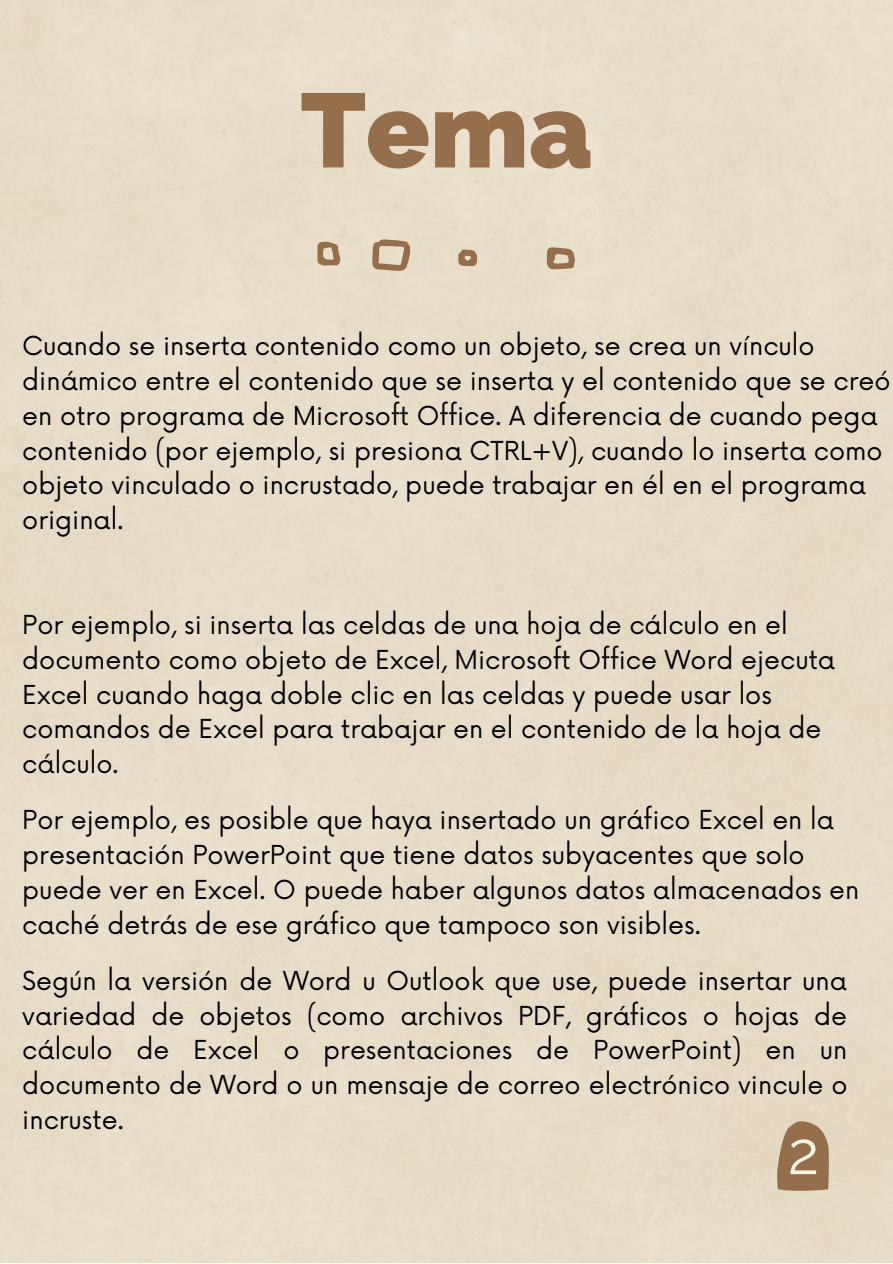
<style>
.page{position:relative;width:893px;height:1264px;background:#fff}
.page>*{position:absolute;margin:0;border:0;box-sizing:border-box;transform-origin:0 0}
.t1{font:800 104.85px "Raleway";color:#956f4c}
.t2{font:59.85px "Raleway";color:#f7f4e6}
.t3{font:25.5px/34.8px "Now";color:#000}
</style>
<div class="page">
<div style="left:0;top:0;width:892px;height:1262px;background:#e7ddc8"></div>
<svg style="left:317px;top:237px;width:258px;height:34px;background:#d7c8b1"></svg>
<svg style="left:776px;top:1118px;width:53px;height:72px;background:#a48362"></svg>
<h1 class="t1" style="left:300px;top:69px;width:293px">Tema</h1>
<p class="t3" style="left:22px;top:329px;width:869px">Cuando se inserta contenido como un objeto, se crea un vínculo dinámico entre el contenido que se inserta y el contenido que se creó en otro programa de Microsoft Office. A diferencia de cuando pega contenido (por ejemplo, si presiona CTRL+V), cuando lo inserta como objeto vinculado o incrustado, puede trabajar en él en el programa original.</p>
<p class="t3" style="left:22px;top:608px;width:814px">Por ejemplo, si inserta las celdas de una hoja de cálculo en el documento como objeto de Excel, Microsoft Office Word ejecuta Excel cuando haga doble clic en las celdas y puede usar los comandos de Excel para trabajar en el contenido de la hoja de cálculo.</p>
<p class="t3" style="left:22px;top:804px;width:838px">Por ejemplo, es posible que haya insertado un gráfico Excel en la presentación PowerPoint que tiene datos subyacentes que solo puede ver en Excel. O puede haber algunos datos almacenados en caché detrás de ese gráfico que tampoco son visibles.</p>
<p class="t3" style="left:22px;top:964px;width:826px;text-align:justify">Según la versión de Word u Outlook que use, puede insertar una variedad de objetos (como archivos PDF, gráficos o hojas de cálculo de Excel o presentaciones de PowerPoint) en un documento de Word o un mensaje de correo electrónico vincule o incruste.</p>
<h2 class="t2" style="left:787px;top:1117px;width:33px">2</h2>
</div>
